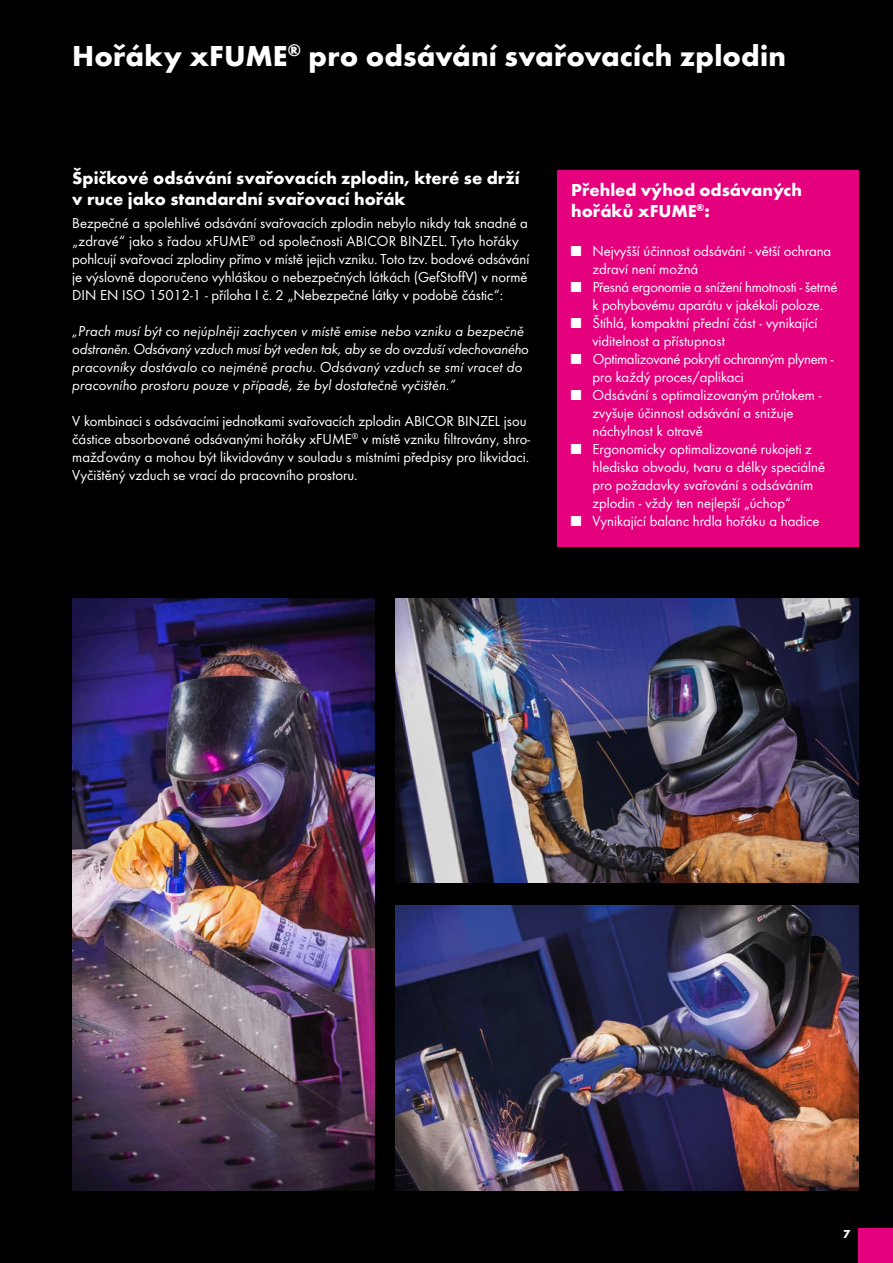
<style>
.page{position:relative;width:893px;height:1263px;background:#000}
.page>*{position:absolute;margin:0;border:0;box-sizing:border-box;transform-origin:0 0}
.t1{font:700 30px "Futura TOT";letter-spacing:.005em;color:#fff}
.t2{font:700 18px/21px "Futura TOT";color:#fff}
.t3{font:15px/18px "Futura TOT Boo";color:#fff}
.t4{font:15px/18px "Futura TOT Boo Obl";color:#fff}
.t5{font:15px/18px "Futura TOT Boo";letter-spacing:-.02em;color:#fff;text-align:center}
.t6{font:700 12px "Futura TOT";color:#fff}
</style>
<div class="page">
<div style="left:859px;top:1229px;width:34px;height:34px;background:#e5007d"></div>
<img style="left:72px;top:598px;width:302px;height:593px">
<img style="left:395px;top:598px;width:464px;height:285px">
<img style="left:395px;top:906px;width:464px;height:285px">
<div style="left:557px;top:170px;width:302px;height:376px;background:#e5007d"></div>
<h1 class="t1" style="left:72px;top:38px;width:715px">Hořáky xFUME<sup>®</sup> pro odsávání svařovacích zplodin</h1>
<p class="t2" style="left:72px;top:167px;width:449px">Špičkové odsávání svařovacích zplodin, které se drží v ruce jako standardní svařovací hořák</p>
<p class="t3" style="left:72px;top:214px;width:459px">Bezpečné a spolehlivé odsávání svařovacích zplodin nebylo nikdy tak snadné a „zdravé“ jako s řadou xFUME<sup>®</sup> od společnosti ABICOR BINZEL. Tyto hořáky pohlcují svařovací zplodiny přímo v místě jejich vzniku. Toto tzv. bodové odsávání je výslovně doporučeno vyhláškou o nebezpečných látkách (GefStoffV) v normě DIN EN ISO 15012-1 - příloha I č. 2 „Nebezpečné látky v podobě částic“:</p>
<p class="t4" style="left:72px;top:322px;width:458px">„Prach musí být co nejúplněji zachycen v místě emise nebo vzniku a bezpečně odstraněn. Odsávaný vzduch musí být veden tak, aby se do ovzduší vdechovaného pracovníky dostávalo co nejméně prachu. Odsávaný vzduch se smí vracet do pracovního prostoru pouze v případě, že byl dostatečně vyčištěn.“</p>
<p class="t3" style="left:72px;top:412px;width:459px">V kombinaci s odsávacími jednotkami svařovacích zplodin ABICOR BINZEL jsou částice absorbované odsávanými hořáky xFUME<sup>®</sup> v místě vzniku filtrovány, shro&shy;mažďovány a mohou být likvidovány v souladu s místními předpisy pro likvidaci.<br>Vyčištěný vzduch se vrací do pracovního prostoru.</p>
<p class="t2" style="left:571px;top:179px;width:232px">Přehled výhod odsávaných hořáků xFUME<sup>®</sup>:</p>
<p class="t3" style="left:592px;top:242px;width:240px;text-indent:-21px">■ Nejvyšší účinnost odsávání - větší ochrana zdraví není možná</p>
<p class="t5" style="left:571px;top:278px;width:268px">■ Přesná ergonomie a snížení hmotnosti - šetrné k pohybovému aparátu v jakékoli poloze.</p>
<p class="t3" style="left:592px;top:314px;width:227px;text-indent:-21px">■ Štíhlá, kompaktní přední část - vynikající viditelnost a přístupnost</p>
<p class="t5" style="left:592px;top:350px;width:243px;text-align:left;text-indent:-21px">■ Optimalizované pokrytí ochranným plynem - pro každý proces/aplikaci</p>
<p class="t3" style="left:592px;top:386px;width:230px;text-indent:-21px">■ Odsávání s optimalizovaným průtokem - zvyšuje účinnost odsávání a snižuje náchylnost k otravě</p>
<p class="t3" style="left:592px;top:440px;width:234px;text-indent:-21px">■ Ergonomicky optimalizované rukojeti z hlediska obvodu, tvaru a délky speciálně pro požadavky svařování s odsáváním zplodin - vždy ten nejlepší „úchop“</p>
<p class="t3" style="left:571px;top:512px;width:250px">■ Vynikající balanc hrdla hořáku a hadice</p>
<p class="t6" style="left:843px;top:1227px;width:9px">7</p>
</div>
